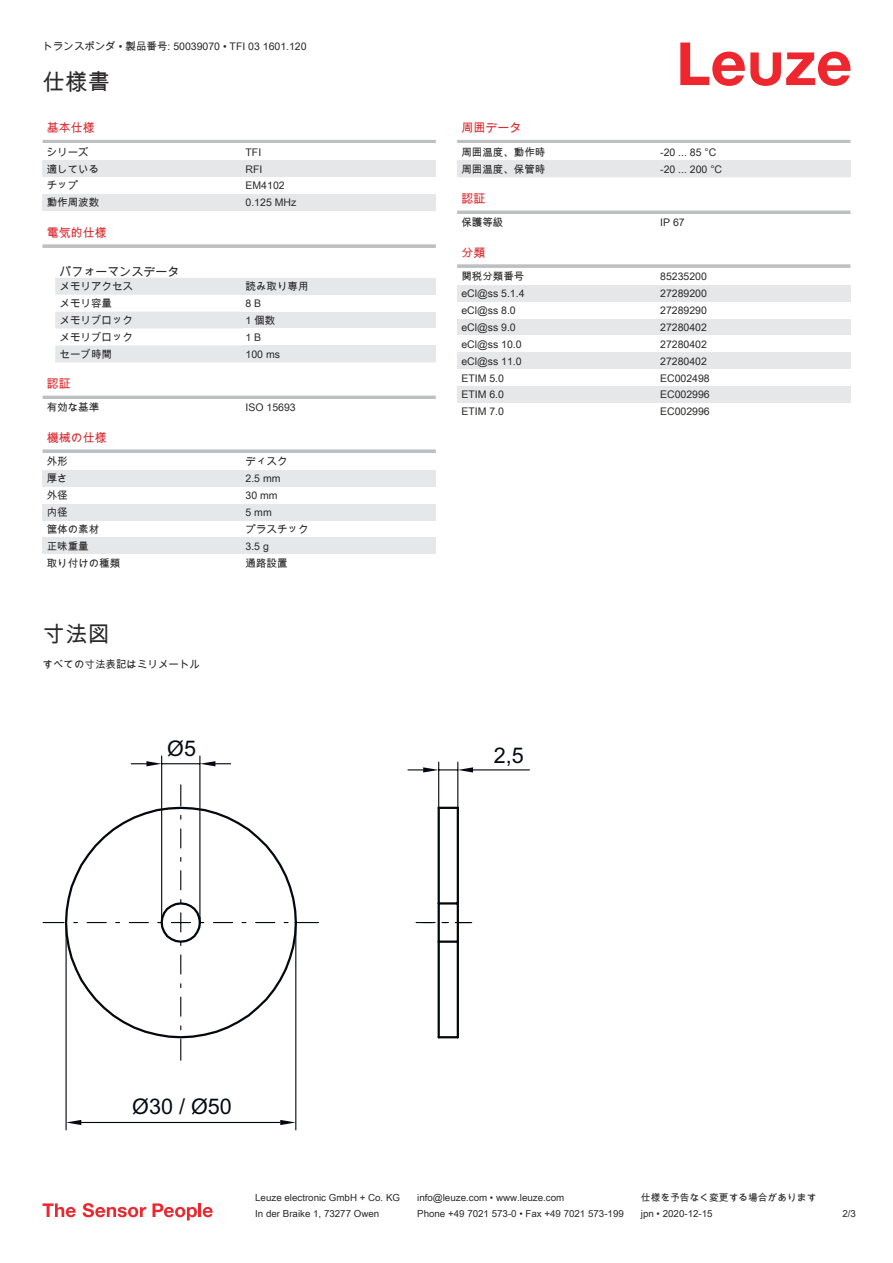
<style>
.page{position:relative;width:893px;height:1263px;background:#fff}
.page>*{position:absolute;margin:0;border:0;box-sizing:border-box;transform-origin:0 0}
.t1{font:22.5px "Arial Unicode MS";color:#2b292a}
.t2{font:21.6px "Arial";color:#050b12}
.t3{font:12px "Arial Unicode MS";color:#db2a30}
.t4{font:12px "Arial Unicode MS";color:#2b292a}
.t5{font:10.5px "Arial Unicode MS";color:#2b292a}
.t6{font:9.75px "Arial Unicode MS";color:#2b292a}
</style>
<div class="page">
<svg style="left:680px;top:43px;width:170px;height:43px"></svg>
<svg style="left:55px;top:278px;width:187px;height:84px;fill:#e6e7e9"></svg>
<hr style="left:43px;top:140px;width:393px;height:3px;background:#bdbfc1">
<div style="left:43px;top:160px;width:199px;height:17px;background:#e6e7e9"></div>
<div style="left:242px;top:160px;width:194px;height:17px;background:#e6e7e9"></div>
<div style="left:43px;top:194px;width:199px;height:17px;background:#e6e7e9"></div>
<div style="left:242px;top:194px;width:194px;height:17px;background:#e6e7e9"></div>
<svg style="left:43px;top:244px;width:393px;height:4px;background:#c3c5c7"></svg>
<div style="left:242px;top:278px;width:194px;height:17px;background:#e6e7e9"></div>
<div style="left:242px;top:312px;width:194px;height:16px;background:#e6e7e9"></div>
<div style="left:242px;top:345px;width:194px;height:17px;background:#e6e7e9"></div>
<hr style="left:43px;top:396px;width:393px;height:3px;background:#bdbfc1">
<svg style="left:43px;top:449px;width:393px;height:4px;background:#c4c5c7"></svg>
<div style="left:43px;top:470px;width:199px;height:17px;background:#e6e7e9"></div>
<div style="left:242px;top:470px;width:194px;height:17px;background:#e6e7e9"></div>
<div style="left:43px;top:504px;width:199px;height:17px;background:#e6e7e9"></div>
<div style="left:242px;top:504px;width:194px;height:17px;background:#e6e7e9"></div>
<div style="left:43px;top:537px;width:199px;height:17px;background:#e6e7e9"></div>
<div style="left:242px;top:537px;width:194px;height:17px;background:#e6e7e9"></div>
<hr style="left:457px;top:140px;width:393px;height:3px;background:#bdbfc1">
<div style="left:457px;top:160px;width:200px;height:17px;background:#e6e7e9"></div>
<div style="left:657px;top:160px;width:193px;height:17px;background:#e6e7e9"></div>
<hr style="left:457px;top:211px;width:393px;height:3px;background:#bdbfc1">
<svg style="left:457px;top:264px;width:393px;height:4px;background:#c3c5c7"></svg>
<div style="left:457px;top:285px;width:200px;height:17px;background:#e6e7e9"></div>
<div style="left:657px;top:285px;width:193px;height:17px;background:#e6e7e9"></div>
<div style="left:457px;top:319px;width:200px;height:16px;background:#e6e7e9"></div>
<div style="left:657px;top:319px;width:193px;height:16px;background:#e6e7e9"></div>
<div style="left:457px;top:352px;width:200px;height:17px;background:#e6e7e9"></div>
<div style="left:657px;top:352px;width:193px;height:17px;background:#e6e7e9"></div>
<div style="left:457px;top:386px;width:200px;height:17px;background:#e6e7e9"></div>
<div style="left:657px;top:386px;width:193px;height:17px;background:#e6e7e9"></div>
<svg style="left:43px;top:1203px;width:33px;height:14px"></svg>
<svg style="left:83px;top:1203px;width:63px;height:14px"></svg>
<svg style="left:153px;top:1203px;width:44px;height:17px"></svg>
<hr style="left:198px;top:1203px;width:3px;height:14px;background:#ed272d">
<svg style="left:203px;top:1207px;width:10px;height:10px"></svg>
<svg style="left:64px;top:805px;width:396px;height:234px"></svg>
<hr style="left:473px;top:769px;width:56px;height:1px;background:#03080e">
<hr style="left:457px;top:762px;width:1px;height:46px;background:#03080e">
<hr style="left:438px;top:762px;width:1px;height:46px;background:#03080e">
<svg style="left:408px;top:767px;width:65px;height:5px"></svg>
<hr style="left:162px;top:763px;width:38px;height:1px;background:#03080e">
<hr style="left:199px;top:756px;width:1px;height:166px;background:#03080e">
<hr style="left:161px;top:756px;width:1px;height:166px;background:#03080e">
<svg style="left:131px;top:761px;width:31px;height:5px"></svg>
<svg style="left:200px;top:761px;width:31px;height:5px"></svg>
<hr style="left:81px;top:1122px;width:199px;height:1px;background:#03080e">
<hr style="left:295px;top:922px;width:1px;height:208px;background:#03080e">
<hr style="left:66px;top:922px;width:1px;height:208px;background:#03080e">
<svg style="left:66px;top:1120px;width:15px;height:5px"></svg>
<svg style="left:280px;top:1120px;width:16px;height:5px"></svg>
<svg style="left:297px;top:922px;width:21px;height:1px"></svg>
<svg style="left:256px;top:922px;width:19px;height:1px"></svg>
<svg style="left:214px;top:922px;width:19px;height:1px"></svg>
<svg style="left:129px;top:922px;width:19px;height:1px"></svg>
<svg style="left:87px;top:922px;width:19px;height:1px"></svg>
<svg style="left:43px;top:922px;width:21px;height:1px"></svg>
<svg style="left:180px;top:785px;width:1px;height:21px"></svg>
<svg style="left:180px;top:829px;width:1px;height:19px"></svg>
<svg style="left:180px;top:871px;width:1px;height:19px"></svg>
<svg style="left:171px;top:913px;width:20px;height:19px"></svg>
<svg style="left:180px;top:955px;width:1px;height:19px"></svg>
<svg style="left:180px;top:997px;width:1px;height:19px"></svg>
<svg style="left:180px;top:1039px;width:1px;height:21px"></svg>
<svg style="left:416px;top:922px;width:19px;height:1px"></svg>
<svg style="left:455px;top:922px;width:17px;height:1px"></svg>
<p class="t5" style="left:43px;top:39px;width:266px">トランスポンダ • 製品番号: 50039070 • TFI 03 1601.120</p>
<h1 class="t1" style="left:43px;top:66px;width:69px">仕様書</h1>
<p class="t3" style="left:47px;top:119px;width:49px">基本仕様</p>
<p class="t5" style="left:47px;top:144px;width:43px">シリーズ</p>
<p class="t5" style="left:246px;top:146px;width:17px">TFI</p>
<p class="t5" style="left:47px;top:161px;width:54px">適している</p>
<p class="t5" style="left:246px;top:163px;width:18px">RFI</p>
<p class="t5" style="left:47px;top:178px;width:33px">チップ</p>
<p class="t5" style="left:246px;top:178px;width:41px">EM4102</p>
<p class="t5" style="left:47px;top:195px;width:54px">動作周波数</p>
<p class="t5" style="left:246px;top:195px;width:52px">0.125 MHz</p>
<p class="t3" style="left:47px;top:224px;width:61px">電気的仕様</p>
<p class="t4" style="left:60px;top:263px;width:121px">パフォーマンスデータ</p>
<p class="t5" style="left:60px;top:279px;width:75px">メモリアクセス</p>
<p class="t5" style="left:246px;top:279px;width:64px">読み取り専用</p>
<p class="t5" style="left:60px;top:296px;width:54px">メモリ容量</p>
<p class="t5" style="left:246px;top:296px;width:17px">8 B</p>
<p class="t5" style="left:60px;top:312px;width:75px">メモリブロック</p>
<p class="t5" style="left:246px;top:312px;width:31px">1 個数</p>
<p class="t5" style="left:60px;top:329px;width:75px">メモリブロック</p>
<p class="t5" style="left:246px;top:329px;width:17px">1 B</p>
<p class="t5" style="left:60px;top:346px;width:54px">セーブ時間</p>
<p class="t5" style="left:246px;top:346px;width:36px">100 ms</p>
<p class="t3" style="left:47px;top:375px;width:25px">認証</p>
<p class="t5" style="left:47px;top:400px;width:54px">有効な基準</p>
<p class="t5" style="left:246px;top:400px;width:52px">ISO 15693</p>
<p class="t3" style="left:47px;top:429px;width:61px">機械の仕様</p>
<p class="t5" style="left:47px;top:454px;width:22px">外形</p>
<p class="t5" style="left:246px;top:454px;width:43px">ディスク</p>
<p class="t5" style="left:47px;top:471px;width:22px">厚さ</p>
<p class="t5" style="left:246px;top:471px;width:37px">2.5 mm</p>
<p class="t5" style="left:47px;top:488px;width:22px">外径</p>
<p class="t5" style="left:246px;top:488px;width:34px">30 mm</p>
<p class="t5" style="left:47px;top:505px;width:22px">内径</p>
<p class="t5" style="left:246px;top:505px;width:28px">5 mm</p>
<p class="t5" style="left:47px;top:521px;width:54px">筐体の素材</p>
<p class="t5" style="left:246px;top:521px;width:64px">プラスチック</p>
<p class="t5" style="left:47px;top:538px;width:43px">正味重量</p>
<p class="t5" style="left:246px;top:538px;width:25px">3.5 g</p>
<p class="t5" style="left:47px;top:555px;width:75px">取り付けの種類</p>
<p class="t5" style="left:246px;top:555px;width:43px">通路設置</p>
<h1 class="t1" style="left:43px;top:618px;width:69px">寸法図</h1>
<p class="t5" style="left:43px;top:657px;width:159px">すべての寸法表記はミリメートル</p>
<p class="t3" style="left:461px;top:119px;width:61px">周囲データ</p>
<p class="t5" style="left:461px;top:144px;width:85px">周囲温度、動作時</p>
<p class="t5" style="left:660px;top:144px;width:58px">-20 ... 85 °C</p>
<p class="t5" style="left:461px;top:161px;width:85px">周囲温度、保管時</p>
<p class="t5" style="left:660px;top:161px;width:63px">-20 ... 200 °C</p>
<p class="t3" style="left:461px;top:190px;width:25px">認証</p>
<p class="t5" style="left:461px;top:215px;width:43px">保護等級</p>
<p class="t5" style="left:660px;top:215px;width:26px">IP 67</p>
<p class="t3" style="left:461px;top:244px;width:25px">分類</p>
<p class="t5" style="left:461px;top:269px;width:64px">関税分類番号</p>
<p class="t5" style="left:660px;top:269px;width:48px">85235200</p>
<p class="t5" style="left:461px;top:286px;width:65px">eCl@ss 5.1.4</p>
<p class="t5" style="left:660px;top:286px;width:48px">27289200</p>
<p class="t5" style="left:461px;top:303px;width:56px">eCl@ss 8.0</p>
<p class="t5" style="left:660px;top:303px;width:48px">27289290</p>
<p class="t5" style="left:461px;top:319px;width:56px">eCl@ss 9.0</p>
<p class="t5" style="left:660px;top:319px;width:48px">27280402</p>
<p class="t5" style="left:461px;top:336px;width:62px">eCl@ss 10.0</p>
<p class="t5" style="left:660px;top:336px;width:48px">27280402</p>
<p class="t5" style="left:461px;top:353px;width:62px">eCl@ss 11.0</p>
<p class="t5" style="left:660px;top:353px;width:48px">27280402</p>
<p class="t5" style="left:461px;top:370px;width:44px">ETIM 5.0</p>
<p class="t5" style="left:660px;top:370px;width:51px">EC002498</p>
<p class="t5" style="left:461px;top:387px;width:44px">ETIM 6.0</p>
<p class="t5" style="left:660px;top:387px;width:51px">EC002996</p>
<p class="t5" style="left:461px;top:404px;width:44px">ETIM 7.0</p>
<p class="t5" style="left:660px;top:404px;width:51px">EC002996</p>
<h2 class="t2" style="left:167px;top:740px;width:30px">Ø5</h2>
<h2 class="t2" style="left:494px;top:746px;width:32px">2,5</h2>
<h2 class="t2" style="left:132px;top:1098px;width:101px">Ø30 / Ø50</h2>
<p class="t6" style="left:255px;top:1191px;width:146px">Leuze electronic GmbH + Co. KG</p>
<p class="t6" style="left:417px;top:1191px;width:149px">info@leuze.com • www.leuze.com</p>
<p class="t6" style="left:641px;top:1191px;width:177px">仕様を予告なく変更する場合があります</p>
<p class="t6" style="left:255px;top:1206px;width:126px">In der Braike 1, 73277 Owen</p>
<p class="t6" style="left:417px;top:1206px;width:208px">Phone +49 7021 573-0 • Fax +49 7021 573-199</p>
<p class="t6" style="left:641px;top:1206px;width:73px">jpn • 2020-12-15</p>
<p class="t6" style="left:842px;top:1206px;width:15px">2 /3</p>
</div>
